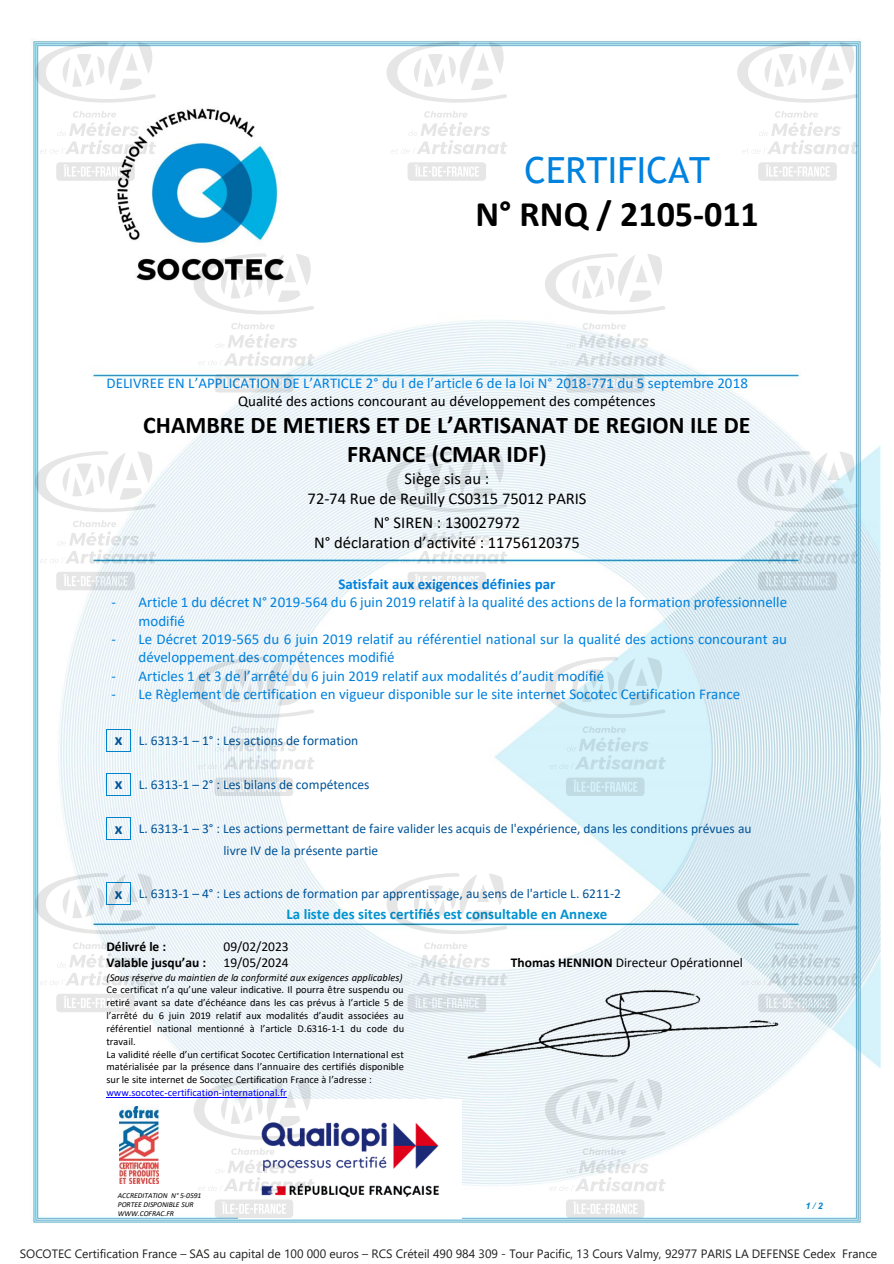
<style>
.page{position:relative;width:894px;height:1264px;background:#fff}
.page>*{position:absolute;margin:0;border:0;box-sizing:border-box;transform-origin:0 0}
.t1{font:700 36px "Calibri";color:#000}
.t2{font:36px "Trebuchet MS";color:#0082de}
.t3{font:700 24px/29.4px "Calibri";color:#000;text-align:center}
.t4{font:16.5px/20.1px "Calibri";color:#000;text-align:center}
.t5{font:15px/18.3px "Calibri";color:#0082de}
.t6{font:15px "Calibri";color:#000}
.t7{font:700 15px "Calibri";color:#0093d1}
.t8{font:700 15px "Calibri";color:#0082de}
.t9{font:13.5px/21.9px "Calibri";color:#005499}
.t10{font:13.5px "Calibri";color:#000}
.t11{font:700 13.5px "Calibri";letter-spacing:-.005em;color:#000}
.t12{font:12px "Segoe UI";color:#201f1e}
.t13{font:10.5px/12.9px "Calibri";color:#000}
.t14{font:italic 10.5px "Calibri";color:#000}
.t15{font:10.5px "Calibri";letter-spacing:.005em;color:#00f}
.t16{font:italic 700 9px "Arial";color:#0082cc}
.t17{font:italic 7.5px/9.1px "Calibri";letter-spacing:-.005em;color:#000}
.s1{font-weight:700;font-size:16.5px}
.s2{font-weight:700}
.s3{font-weight:400}
</style>
<div class="page">
<img style="left:31px;top:39px;width:849px;height:1185px">
<svg style="left:106px;top:728px;width:25px;height:23px"></svg>
<svg style="left:106px;top:772px;width:25px;height:23px"></svg>
<svg style="left:106px;top:816px;width:25px;height:23px"></svg>
<hr style="left:106px;top:1097px;width:181px;height:1px;background:#00f">
<img style="left:120px;top:1106px;width:38px;height:77px">
<img style="left:107px;top:1190px;width:134px;height:32px">
<div style="left:793px;top:1194px;width:40px;height:20px;background:#fff"></div>
<img style="left:238px;top:1098px;width:223px;height:119px">
<img style="left:464px;top:980px;width:319px;height:91px">
<svg style="left:56px;top:162px;width:79px;height:19px"></svg>
<svg style="left:40px;top:111px;width:116px;height:43px"></svg>
<svg style="left:35px;top:41px;width:121px;height:62px"></svg>
<svg style="left:407px;top:162px;width:79px;height:19px"></svg>
<svg style="left:391px;top:111px;width:116px;height:43px"></svg>
<svg style="left:386px;top:41px;width:121px;height:62px"></svg>
<svg style="left:214px;top:374px;width:79px;height:18px"></svg>
<svg style="left:198px;top:322px;width:116px;height:44px"></svg>
<svg style="left:193px;top:253px;width:121px;height:61px"></svg>
<svg style="left:566px;top:374px;width:78px;height:18px"></svg>
<svg style="left:549px;top:322px;width:116px;height:44px"></svg>
<svg style="left:544px;top:253px;width:121px;height:61px"></svg>
<svg style="left:758px;top:162px;width:78px;height:19px"></svg>
<svg style="left:741px;top:111px;width:117px;height:43px"></svg>
<svg style="left:737px;top:41px;width:120px;height:62px"></svg>
<svg style="left:56px;top:571px;width:79px;height:19px"></svg>
<svg style="left:40px;top:520px;width:116px;height:43px"></svg>
<svg style="left:35px;top:451px;width:121px;height:61px"></svg>
<svg style="left:407px;top:571px;width:79px;height:19px"></svg>
<svg style="left:391px;top:520px;width:116px;height:43px"></svg>
<svg style="left:386px;top:451px;width:121px;height:61px"></svg>
<svg style="left:214px;top:777px;width:79px;height:18px"></svg>
<svg style="left:198px;top:726px;width:116px;height:43px"></svg>
<svg style="left:193px;top:656px;width:121px;height:61px"></svg>
<svg style="left:566px;top:777px;width:78px;height:18px"></svg>
<svg style="left:549px;top:726px;width:116px;height:43px;background:#d0edf5"></svg>
<svg style="left:544px;top:656px;width:121px;height:61px"></svg>
<svg style="left:758px;top:571px;width:78px;height:19px"></svg>
<svg style="left:741px;top:520px;width:117px;height:43px;background:#d0e2ea"></svg>
<svg style="left:737px;top:451px;width:120px;height:61px"></svg>
<svg style="left:56px;top:993px;width:79px;height:19px"></svg>
<svg style="left:40px;top:942px;width:116px;height:43px"></svg>
<svg style="left:35px;top:872px;width:121px;height:61px"></svg>
<svg style="left:407px;top:993px;width:79px;height:19px;background:#dbe2e6"></svg>
<svg style="left:391px;top:942px;width:116px;height:43px"></svg>
<svg style="left:386px;top:872px;width:121px;height:61px"></svg>
<svg style="left:214px;top:1199px;width:79px;height:18px"></svg>
<svg style="left:198px;top:1147px;width:116px;height:44px"></svg>
<svg style="left:193px;top:1078px;width:121px;height:61px"></svg>
<svg style="left:566px;top:1199px;width:78px;height:18px"></svg>
<svg style="left:549px;top:1147px;width:116px;height:44px"></svg>
<svg style="left:544px;top:1078px;width:121px;height:61px"></svg>
<svg style="left:758px;top:993px;width:78px;height:19px"></svg>
<svg style="left:741px;top:942px;width:117px;height:43px;background:#d2e3eb"></svg>
<svg style="left:737px;top:872px;width:120px;height:61px;background:#cbdee8"></svg>
<h1 class="t2" style="left:524px;top:147px;width:187px">CERTIFICAT</h1>
<h1 class="t1" style="left:475px;top:189px;width:285px">N° RNQ / 2105-011</h1>
<p class="t5" style="left:106px;top:373px;width:642px">DELIVREE EN L’APPLICATION DE L’ARTICLE 2° du I de l’article 6 de la loi N° 2018-771 du 5 septembre 2018</p>
<p class="t6" style="left:238px;top:390px;width:419px">Qualité des actions concourant au développement des compétences</p>
<h2 class="t3" style="left:143px;top:409px;width:608px">CHAMBRE DE METIERS ET DE L’ARTISANAT DE REGION ILE DE<br>FRANCE (CMAR IDF)</h2>
<p class="t4" style="left:307px;top:468px;width:280px">Siège sis au :<br>72-74 Rue de Reuilly CS0315 75012 PARIS</p>
<p class="t4" style="left:314px;top:512px;width:267px">N° SIREN : 130027972<br>N° déclaration d’activité : 11756120375</p>
<p class="t8" style="left:338px;top:573px;width:219px">Satisfait aux exigences définies par</p>
<p class="t5" style="left:138px;top:592px;width:650px;text-indent:-27px">- Article 1 du décret N° 2019-564 du 6 juin 2019 relatif à la qualité des actions de la formation professionnelle modifié</p>
<p class="t5" style="left:138px;top:629px;width:650px;text-indent:-27px">- Le Décret 2019-565 du 6 juin 2019 relatif au référentiel national sur la qualité des actions concourant au développement des compétences modifié</p>
<p class="t5" style="left:111px;top:666px;width:494px">- Articles 1 et 3 de l’arrêté du 6 juin 2019 relatif aux modalités d’audit modifié</p>
<p class="t5" style="left:111px;top:684px;width:630px">- Le Règlement de certification en vigueur disponible sur le site internet Socotec Certification France</p>
<p class="t9" style="left:115px;top:728px;width:245px"><span class="s1">x</span> L. 6313-1 – 1° : Les actions de formation</p>
<p class="t9" style="left:115px;top:772px;width:256px"><span class="s1">x</span> L. 6313-1 – 2° : Les bilans de compétences</p>
<p class="t9" style="left:223px;top:816px;width:529px;text-indent:-109px"><span class="s1">x</span> L. 6313-1 – 3° : Les actions permettant de faire valider les acquis de l'expérience, dans les conditions prévues au livre IV de la présente partie</p>
<p class="t9" style="left:115px;top:882px;width:507px"><span class="s1">x</span> L. 6313-1 – 4° : Les actions de formation par apprentissage, au sens de l'article L. 6211-2</p>
<p class="t7" style="left:286px;top:903px;width:322px">La liste des sites certifiés est consultable en Annexe</p>
<p class="t11" style="left:106px;top:936px;width:61px">Délivré le :</p>
<p class="t10" style="left:223px;top:936px;width:67px">09/02/2023</p>
<p class="t11" style="left:106px;top:952px;width:101px">Valable jusqu’au :</p>
<p class="t10" style="left:223px;top:952px;width:67px">19/05/2024</p>
<p class="t10" style="left:511px;top:952px;width:233px"><span class="s2">Thomas HENNION</span> Directeur Opérationnel</p>
<p class="t14" style="left:106px;top:969px;width:297px">(Sous réserve du maintien de la conformité aux exigences applicables)</p>
<p class="t13" style="left:106px;top:982px;width:299px">Ce certificat n’a qu’une valeur indicative. Il pourra être suspendu ou retiré avant sa date d’échéance dans les cas prévus à l’article 5 de l’arrêté du 6 juin 2019 relatif aux modalités d’audit associées au référentiel national mentionné à l’article D.6316-1-1 du code du travail.<br>La validité réelle d’un certificat Socotec Certification International est matérialisée par la présence dans l’annuaire des certifiés disponible sur le site internet de Socotec Certification France à l’adresse :</p>
<p class="t15" style="left:106px;top:1084px;width:182px">www.socotec-certification-international.fr</p>
<p class="t17" style="left:118px;top:1190px;width:85px">ACCREDITATION N° 5-0591<br>PORTEE DISPONIBLE SUR<br>WWW.COFRAC.FR</p>
<p class="t16" style="left:805px;top:1199px;width:19px">1 <span class="s3">/</span> 2</p>
<p class="t12" style="left:20px;top:1242px;width:858px">SOCOTEC Certification France – SAS au capital de 100 000 euros – RCS Créteil 490 984 309 - Tour Pacific, 13 Cours Valmy, 92977 PARIS LA DEFENSE Cedex France</p>
</div>
